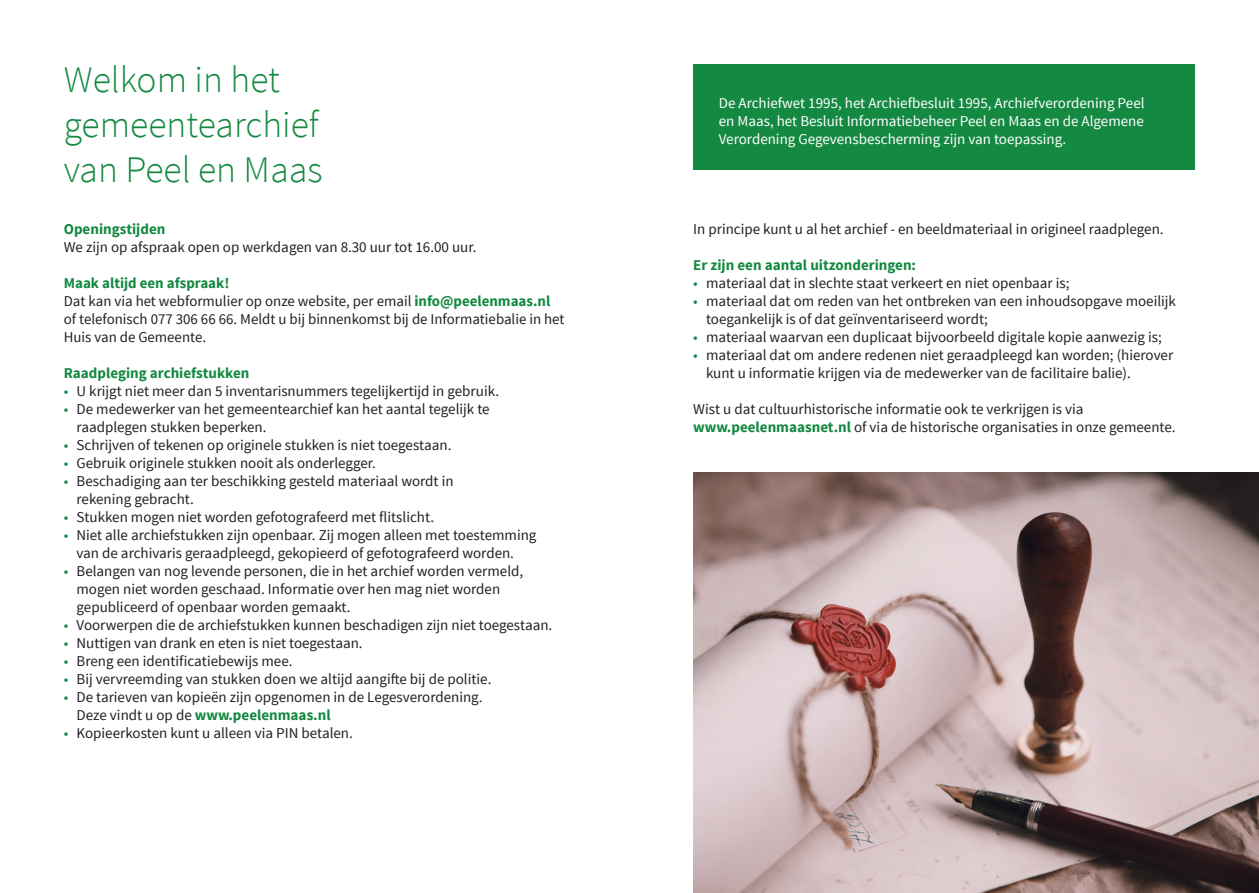
<style>
.page{position:relative;width:1259px;height:893px;background:#fff}
.page>*{position:absolute;margin:0;border:0;box-sizing:border-box;transform-origin:0 0}
.t1{font:300 37.5px/45px "Source Sans Pro";color:#148941}
.t2{font:15px/18px "Source Sans Pro";color:#231f20}
.t3{font:15px/18px "Source Sans Pro";color:#fff;text-align:justify}
.t4{font:700 15px "Source Sans Pro";color:#148941}
.s1{font-weight:700;color:#148941}
.s2{font-family:"Source Sans Pro Regular 2";color:#148941}
</style>
<div class="page">
<div style="left:693px;top:64px;width:502px;height:106px;background:#148941"></div>
<img style="left:693px;top:472px;width:566px;height:421px">
<h1 class="t1" style="left:64px;top:57px;width:260px">Welkom in het gemeentearchief van Peel en Maas</h1>
<h5 class="t4" style="left:64px;top:219px;width:103px">Openingstijden</h5>
<p class="t2" style="left:64px;top:238px;width:414px">We zijn op afspraak open op werkdagen van 8.30 uur tot 16.00 uur.</p>
<p class="t2" style="left:64px;top:274px;width:502px"><span class="s1">Maak altijd een afspraak!<br></span>Dat kan via het webformulier op onze website, per email <span class="s1">info@peelenmaas.nl </span>of telefonisch 077 306 66 66. Meldt u bij binnenkomst bij de Informatiebalie in het Huis van de Gemeente.</p>
<h5 class="t4" style="left:64px;top:363px;width:187px">Raadpleging archiefstukken</h5>
<p class="t2" style="left:64px;top:382px;width:437px"><span class="s2">•</span> U krijgt niet meer dan 5 inventarisnummers tegelijkertijd in gebruik.</p>
<p class="t2" style="left:77px;top:400px;width:415px;text-indent:-13px"><span class="s2">•</span> De medewerker van het gemeentearchief kan het aantal tegelijk te raadplegen stukken beperken.</p>
<p class="t2" style="left:64px;top:436px;width:389px"><span class="s2">•</span> Schrijven of tekenen op originele stukken is niet toegestaan.</p>
<p class="t2" style="left:64px;top:454px;width:314px"><span class="s2">•</span> Gebruik originele stukken nooit als onderlegger.</p>
<p class="t2" style="left:77px;top:472px;width:378px;text-indent:-13px"><span class="s2">•</span> Beschadiging aan ter beschikking gesteld materiaal wordt in rekening gebracht.</p>
<p class="t2" style="left:64px;top:508px;width:372px"><span class="s2">•</span> Stukken mogen niet worden gefotografeerd met flitslicht.</p>
<p class="t2" style="left:77px;top:526px;width:461px;text-indent:-13px"><span class="s2">•</span> Niet alle archiefstukken zijn openbaar. Zij mogen alleen met toestemming van de archivaris geraadpleegd, gekopieerd of gefotografeerd worden.</p>
<p class="t2" style="left:77px;top:562px;width:448px;text-indent:-13px"><span class="s2">•</span> Belangen van nog levende personen, die in het archief worden vermeld, mogen niet worden geschaad. Informatie over hen mag niet worden gepubliceerd of openbaar worden gemaakt.</p>
<p class="t2" style="left:64px;top:616px;width:490px"><span class="s2">•</span> Voorwerpen die de archiefstukken kunnen beschadigen zijn niet toegestaan.</p>
<p class="t2" style="left:64px;top:634px;width:300px"><span class="s2">•</span> Nuttigen van drank en eten is niet toegestaan.</p>
<p class="t2" style="left:64px;top:652px;width:230px"><span class="s2">•</span> Breng een identificatiebewijs mee.</p>
<p class="t2" style="left:64px;top:670px;width:429px"><span class="s2">•</span> Bij vervreemding van stukken doen we altijd aangifte bij de politie.</p>
<p class="t2" style="left:77px;top:688px;width:407px;text-indent:-13px"><span class="s2">•</span> De tarieven van kopieën zijn opgenomen in de Legesverordening.<br>Deze vindt u op de <span class="s1">www.peelenmaas.nl</span></p>
<p class="t2" style="left:64px;top:724px;width:291px"><span class="s2">•</span> Kopieerkosten kunt u alleen via PIN betalen.</p>
<p class="t3" style="left:719px;top:94px;width:427px">De Archiefwet 1995, het Archiefbesluit 1995, Archiefverordening Peel en Maas, het Besluit Informatiebeheer Peel en Maas en de Algemene Verordening Gegevensbescherming zijn van toepassing.</p>
<p class="t2" style="left:693px;top:220px;width:472px">In principe kunt u al het archief - en beeldmateriaal in origineel raadplegen.</p>
<h5 class="t4" style="left:693px;top:255px;width:224px">Er zijn een aantal uitzonderingen:</h5>
<p class="t2" style="left:693px;top:274px;width:378px"><span class="s2">•</span> materiaal dat in slechte staat verkeert en niet openbaar is;</p>
<p class="t2" style="left:706px;top:292px;width:471px;text-indent:-13px"><span class="s2">•</span> materiaal dat om reden van het ontbreken van een inhoudsopgave moeilijk toegankelijk is of dat geïnventariseerd wordt;</p>
<p class="t2" style="left:693px;top:328px;width:470px"><span class="s2">•</span> materiaal waarvan een duplicaat bijvoorbeeld digitale kopie aanwezig is;</p>
<p class="t2" style="left:706px;top:346px;width:469px;text-indent:-13px"><span class="s2">•</span> materiaal dat om andere redenen niet geraadpleegd kan worden; (hierover kunt u informatie krijgen via de medewerker van de facilitaire balie).</p>
<p class="t2" style="left:693px;top:400px;width:484px">Wist u dat cultuurhistorische informatie ook te verkrijgen is via <span class="s1">www.peelenmaasnet.nl</span> of via de historische organisaties in onze gemeente.</p>
</div>
